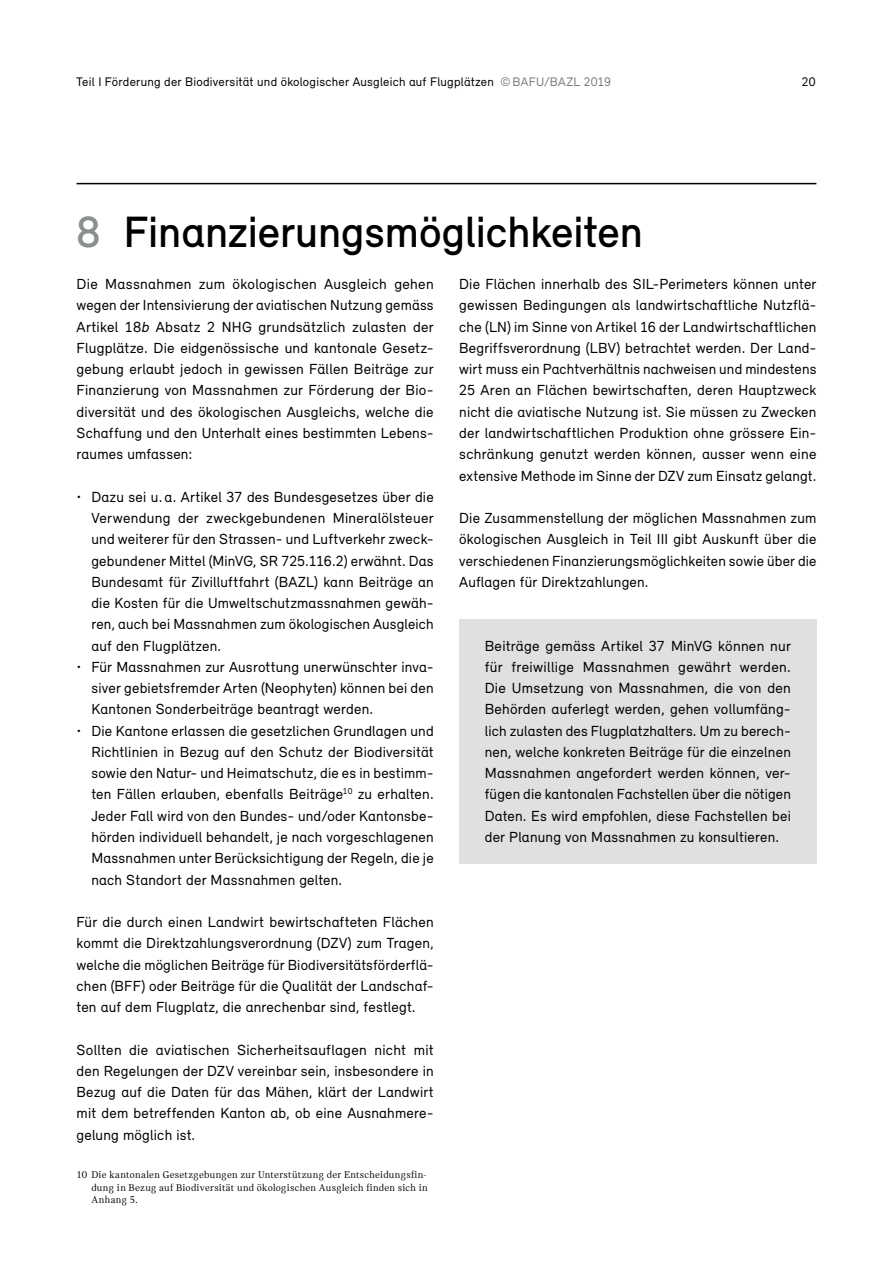
<style>
.page{position:relative;width:893px;height:1263px;background:#fff}
.page>*{position:absolute;margin:0;border:0;box-sizing:border-box;transform-origin:0 0}
._07_Inhalt_07_Kapiteltitel_nummeriert_Tei{font:500 45px "Relevant";color:#000}
._07_Inhalt_07_Grundtext{font:15px/21.3px "Relevant";letter-spacing:.015em;color:#000;text-align:justify}
._11_Kasten_11_Grundtext{font:15px/21.3px "Relevant";letter-spacing:.015em;color:#000;text-align:justify}
.t1{font:12.75px "Relevant";letter-spacing:.02em;color:#000}
._09_Fusszeile_09_Fusszeile{font:10.5px/12.8px "Catalog";letter-spacing:.02em;color:#000;text-align:justify}
.s1{color:#7c7c7c}
.s2{color:#89908f}
.s3{font-style:italic}
</style>
<div class="page">
<hr style="left:77px;top:183px;width:739px;height:1px;background:#000">
<div style="left:459px;top:619px;width:357px;height:244px;background:#e0e0e0"></div>
<p class="t1" style="left:76px;top:74px;width:536px">Teil I Förderung der Biodiversität und ökologischer Ausgleich auf Flugplätzen <span class="s1">©BAFU/BAZL 2019</span></p>
<p class="t1" style="left:802px;top:74px;width:15px">20</p>
<h2 class="_07_Inhalt_07_Kapiteltitel_nummeriert_Tei" style="left:77px;top:204px;width:568px"><span class="s2">8</span> Finanzierungsmöglichkeiten</h2>
<p class="_07_Inhalt_07_Grundtext" style="left:77px;top:273px;width:359px">Die Massnahmen zum ökologischen Ausgleich gehen wegen der Intensivierung der aviatischen Nutzung gemäss Artikel 18<span class="s3">b</span> Absatz 2 NHG grundsätzlich zulasten der Flugplätze. Die eidgenössische und kantonale Gesetz&shy;gebung erlaubt jedoch in gewissen Fällen Beiträge zur Finanzierung von Massnahmen zur Förderung der Bio&shy;diversität und des ökologischen Ausgleichs, welche die Schaffung und den Unterhalt eines bestimmten Lebens&shy;raumes umfassen:</p>
<p class="_07_Inhalt_07_Grundtext" style="left:91px;top:486px;width:344px;text-indent:-15px">• Dazu sei u. a. Artikel 37 des Bundesgesetzes über die Verwendung der zweckgebundenen Mineralölsteuer und weiterer für den Strassen- und Luftverkehr zweck&shy;gebundener Mittel (MinVG, SR 725.116.2) erwähnt. Das Bundesamt für Zivilluftfahrt (BAZL) kann Beiträge an die Kosten für die Umweltschutzmassnahmen gewäh&shy;ren, auch bei Massnahmen zum ökologischen Ausgleich auf den Flugplätzen.</p>
<p class="_07_Inhalt_07_Grundtext" style="left:91px;top:656px;width:344px;text-indent:-15px">• Für Massnahmen zur Ausrottung unerwünschter inva&shy;siver gebietsfremder Arten (Neophyten) können bei den Kantonen Sonderbeiträge beantragt werden.</p>
<p class="_07_Inhalt_07_Grundtext" style="left:91px;top:720px;width:344px;text-indent:-15px">• Die Kantone erlassen die gesetzlichen Grundlagen und Richtlinien in Bezug auf den Schutz der Biodiversität sowie den Natur- und Heimatschutz, die es in bestimm&shy;ten Fällen erlauben, ebenfalls Beiträge<sup>10</sup> zu erhalten.<br>Jeder Fall wird von den Bundes- und/oder Kantonsbe&shy;hörden individuell behandelt, je nach vorgeschlagenen Massnahmen unter Berücksichtigung der Regeln, die je nach Standort der Massnahmen gelten.</p>
<p class="_07_Inhalt_07_Grundtext" style="left:77px;top:911px;width:359px">Für die durch einen Landwirt bewirtschafteten Flächen kommt die Direktzahlungsverordnung (DZV) zum Tragen, welche die möglichen Beiträge für Biodiversitätsförderflä&shy;chen (BFF) oder Beiträge für die Qualität der Landschaf&shy;ten auf dem Flugplatz, die anrechenbar sind, festlegt.</p>
<p class="_07_Inhalt_07_Grundtext" style="left:77px;top:1038px;width:359px">Sollten die aviatischen Sicherheitsauflagen nicht mit den Regelungen der DZV vereinbar sein, insbesondere in Bezug auf die Daten für das Mähen, klärt der Landwirt mit dem betreffenden Kanton ab, ob eine Ausnahmere&shy;gelung möglich ist.</p>
<p class="_09_Fusszeile_09_Fusszeile" style="left:91px;top:1168px;width:338px;text-indent:-15px">10 Die kantonalen Gesetzgebungen zur Unterstützung der Entscheidungsfin&shy;dung in Bezug auf Biodiversität und ökologischen Ausgleich finden sich in Anhang 5.</p>
<p class="_07_Inhalt_07_Grundtext" style="left:459px;top:273px;width:359px">Die Flächen innerhalb des SIL-Perimeters können unter gewissen Bedingungen als landwirtschaftliche Nutzflä&shy;che (LN) im Sinne von Artikel 16 der Landwirtschaftlichen Begriffsverordnung (LBV) betrachtet werden. Der Land&shy;wirt muss ein Pachtverhältnis nachweisen und mindestens 25 Aren an Flächen bewirtschaften, deren Hauptzweck nicht die aviatische Nutzung ist. Sie müssen zu Zwecken der landwirtschaftlichen Produktion ohne grössere Ein&shy;schränkung genutzt werden können, ausser wenn eine extensive Methode im Sinne der DZV zum Einsatz gelangt.</p>
<p class="_07_Inhalt_07_Grundtext" style="left:459px;top:507px;width:359px">Die Zusammenstellung der möglichen Massnahmen zum ökologischen Ausgleich in Teil III gibt Auskunft über die verschiedenen Finanzierungsmöglichkeiten sowie über die Auflagen für Direktzahlungen.</p>
<p class="_11_Kasten_11_Grundtext" style="left:485px;top:635px;width:308px">Beiträge gemäss Artikel 37 MinVG können nur für freiwillige Massnahmen gewährt werden.<br>Die Umsetzung von Massnahmen, die von den Behörden auferlegt werden, gehen vollumfäng&shy;lich zulasten des Flugplatzhalters. Um zu berech&shy;nen, welche konkreten Beiträge für die einzelnen Massnahmen angefordert werden können, ver&shy;fügen die kantonalen Fachstellen über die nötigen Daten. Es wird empfohlen, diese Fachstellen bei der Planung von Massnahmen zu konsultieren.</p>
</div>
